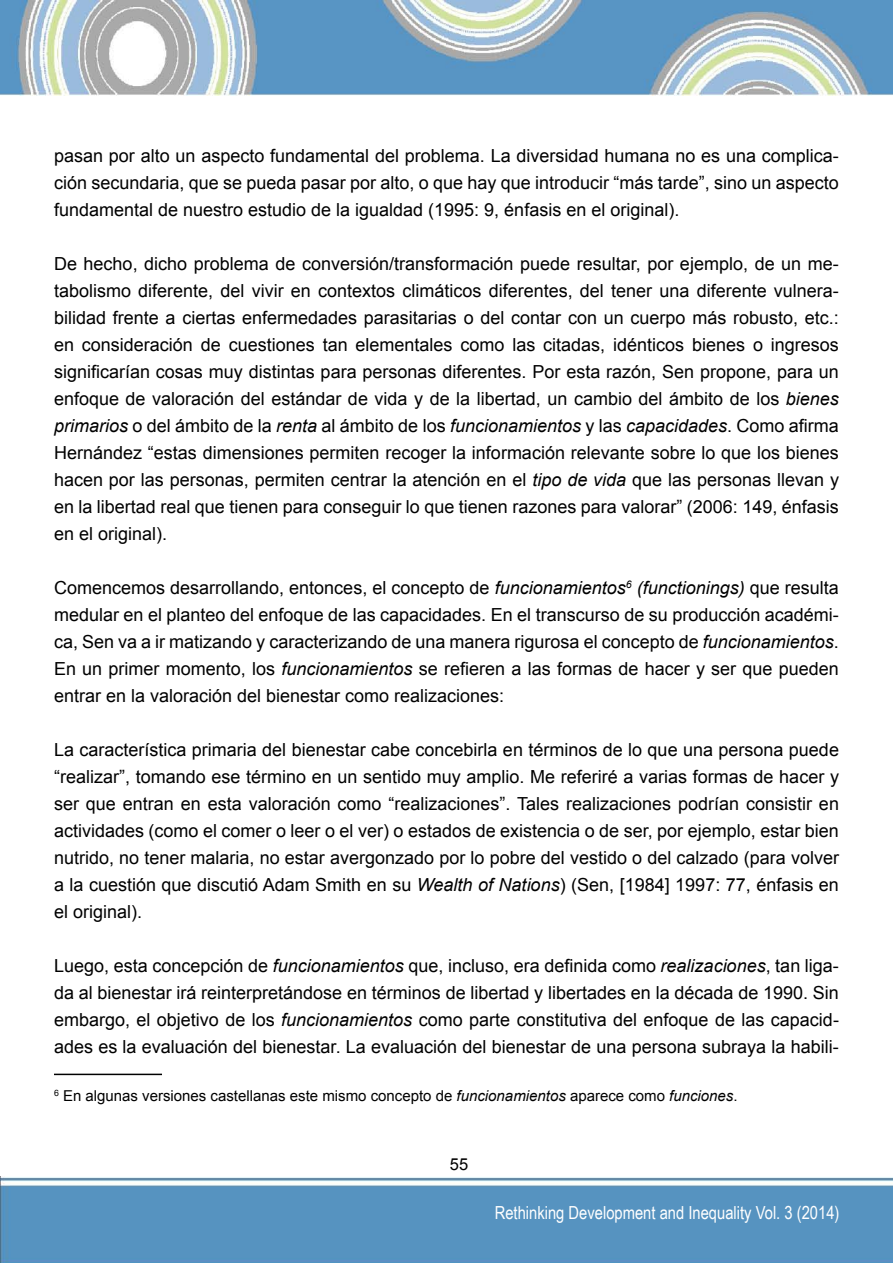
<style>
.page{position:relative;width:893px;height:1263px;background:#fff}
.page>*{position:absolute;margin:0;border:0;box-sizing:border-box;transform-origin:0 0}
.t1{font:18px/27px "Arial";color:#000;text-align:justify}
.t2{font:18px "Arial Narrow";color:#fff}
.t3{font:16.5px "Arial";color:#000}
.t4{font:15px "Arial";color:#000}
.s1{font-style:italic}
</style>
<div class="page">
<img style="left:0;top:0;width:893px;height:96px">
<img style="left:0;top:1176px;width:893px;height:87px">
<hr style="left:54px;top:1074px;width:108px;height:1px;background:#000">
<p class="t1" style="left:54px;top:142px;width:786px">pasan por alto un aspecto fundamental del problema. La diversidad humana no es una complica&shy;ción secundaria, que se pueda pasar por alto, o que hay que introducir “más tarde”, sino un aspecto fundamental de nuestro estudio de la igualdad (1995: 9, énfasis en el original).</p>
<p class="t1" style="left:54px;top:250px;width:786px">De hecho, dicho problema de conversión/transformación puede resultar, por ejemplo, de un me&shy;tabolismo diferente, del vivir en contextos climáticos diferentes, del tener una diferente vulnera&shy;bilidad frente a ciertas enfermedades parasitarias o del contar con un cuerpo más robusto, etc.: en consideración de cuestiones tan elementales como las citadas, idénticos bienes o ingresos significarían cosas muy distintas para personas diferentes. Por esta razón, Sen propone, para un enfoque de valoración del estándar de vida y de la libertad, un cambio del ámbito de los <span class="s1">bienes primarios</span> o del ámbito de la <span class="s1">renta</span> al ámbito de los <span class="s1">funcionamientos</span> y las <span class="s1">capacidades</span>. Como afirma Hernández “estas dimensiones permiten recoger la información relevante sobre lo que los bienes hacen por las personas, permiten centrar la atención en el <span class="s1">tipo de vida</span> que las personas llevan y en la libertad real que tienen para conseguir lo que tienen razones para valorar” (2006: 149, énfasis en el original).</p>
<p class="t1" style="left:54px;top:574px;width:786px">Comencemos desarrollando, entonces, el concepto de <span class="s1">funcionamientos</span><sup>6</sup> <span class="s1">(functionings)</span> que resulta medular en el planteo del enfoque de las capacidades. En el transcurso de su producción académi&shy;ca, Sen va a ir matizando y caracterizando de una manera rigurosa el concepto de <span class="s1">funcionamientos</span>.<br>En un primer momento, los <span class="s1">funcionamientos</span> se refieren a las formas de hacer y ser que pueden entrar en la valoración del bienestar como realizaciones:</p>
<p class="t1" style="left:54px;top:736px;width:786px">La característica primaria del bienestar cabe concebirla en términos de lo que una persona puede “realizar”, tomando ese término en un sentido muy amplio. Me referiré a varias formas de hacer y ser que entran en esta valoración como “realizaciones”. Tales realizaciones podrían consistir en actividades (como el comer o leer o el ver) o estados de existencia o de ser, por ejemplo, estar bien nutrido, no tener malaria, no estar avergonzado por lo pobre del vestido o del calzado (para volver a la cuestión que discutió Adam Smith en su <span class="s1">Wealth of Nations</span>) (Sen, [1984] 1997: 77, énfasis en el original).</p>
<p class="t1" style="left:54px;top:952px;width:786px">Luego, esta concepción de <span class="s1">funcionamientos</span> que, incluso, era definida como <span class="s1">realizaciones</span>, tan liga&shy;da al bienestar irá reinterpretándose en términos de libertad y libertades en la década de 1990. Sin embargo, el objetivo de los <span class="s1">funcionamientos</span> como parte constitutiva del enfoque de las capacid&shy;ades es la evaluación del bienestar. La evaluación del bienestar de una persona subraya la habili-</p>
<p class="t4" style="left:54px;top:1086px;width:685px"><sup>6</sup> En algunas versiones castellanas este mismo concepto de <span class="s1">funcionamientos</span> aparece como <span class="s1">funciones</span>.</p>
<p class="t3" style="left:450px;top:1154px;width:20px">55</p>
<p class="t2" style="left:495px;top:1199px;width:346px">Rethinking Development and Inequality Vol. 3 (2014)</p>
</div>
